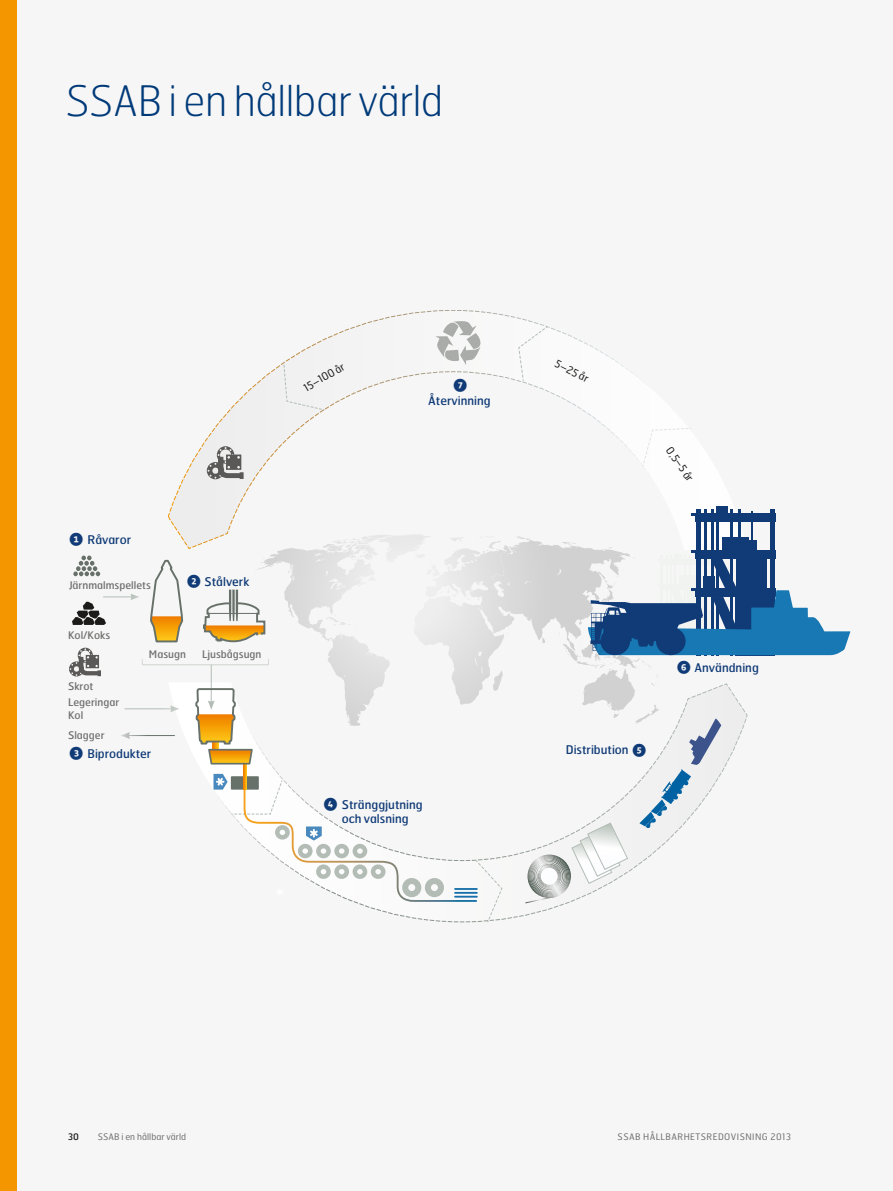
<style>
.page{position:relative;width:893px;height:1191px;background:#f6f6f6}
.page>*{position:absolute;margin:0;border:0;box-sizing:border-box;transform-origin:0 0}
.t1{font:100 42px "Hermes FB";letter-spacing:-.01em;color:#003a79}
.t2{font:700 15px "Corbel";color:#103b77}
.t3{font:12px/14.4px "Hermes FB";color:#103b77}
.t4{font:10.5px/12.6px "Hermes FB";color:#70706f}
.t5{font:10.5px "Hermes FB";color:#1c1b1a}
.t6{font:9px "Hermes FB";letter-spacing:.05em;color:#70706f}
.t7{font:9px "Hermes FB";color:#1c1b1a}
</style>
<div class="page">
<svg style="left:72px;top:602px;width:34px;height:23px"></svg>
<hr style="left:103px;top:596px;width:30px;height:1px;background:#b3bdb6">
<svg style="left:73px;top:555px;width:27px;height:21px"></svg>
<svg style="left:69px;top:647px;width:32px;height:29px"></svg>
<svg style="left:121px;top:321px;width:729px;height:601px"></svg>
<div style="left:0;top:0;width:17px;height:1191px;background:#f49600"></div>
<h1 class="t1" style="left:66px;top:74px;width:379px">SSAB i en hållbar värld</h1>
<p class="t5" style="left:301px;top:382px;width:50px;rotate:-30deg">15–100 ÅR</p>
<p class="t2" style="left:453px;top:375px;width:16px">❼</p>
<p class="t3" style="left:428px;top:393px;width:64px">Återvinning</p>
<p class="t2" style="left:69px;top:529px;width:16px">❶</p>
<p class="t3" style="left:87px;top:532px;width:45px">Råvaror</p>
<p class="t4" style="left:69px;top:579px;width:83px">Järnmalmspellets</p>
<p class="t4" style="left:68px;top:629px;width:44px">Kol/Koks</p>
<p class="t2" style="left:187px;top:571px;width:16px">❷</p>
<p class="t3" style="left:205px;top:573px;width:46px">Stålverk</p>
<p class="t4" style="left:68px;top:679px;width:27px">Skrot</p>
<p class="t4" style="left:68px;top:695px;width:53px">Legeringar<br>Kol</p>
<p class="t4" style="left:68px;top:728px;width:38px">Slagger</p>
<p class="t4" style="left:149px;top:647px;width:38px">Masugn</p>
<p class="t4" style="left:202px;top:648px;width:61px">Ljusbågsugn</p>
<p class="t2" style="left:69px;top:743px;width:16px">❸</p>
<p class="t3" style="left:87px;top:746px;width:65px">Biprodukter</p>
<p class="t2" style="left:323px;top:794px;width:16px">❹</p>
<p class="t3" style="left:342px;top:797px;width:82px">Stränggjutning och valsning</p>
<p class="t5" style="left:559px;top:356px;width:41px;rotate:27deg">5–25 ÅR</p>
<p class="t5" style="left:674px;top:444px;width:44px;rotate:55deg">0,5–5 ÅR</p>
<p class="t2" style="left:632px;top:740px;width:16px">❺</p>
<p class="t3" style="left:566px;top:742px;width:64px">Distribution</p>
<p class="t2" style="left:677px;top:657px;width:16px">❻</p>
<p class="t3" style="left:694px;top:660px;width:66px">Användning</p>
<p class="t7" style="left:68px;top:1130px;width:12px">30</p>
<p class="t6" style="left:98px;top:1131px;width:7px">SSAB</p>
<p class="t6" style="left:122px;top:1131px;width:66px">I EN HÅLLBAR VÄRLD</p>
<p class="t6" style="left:618px;top:1131px;width:175px">SSAB HÅLLBARHETSREDOVISNING 2013</p>
</div>
